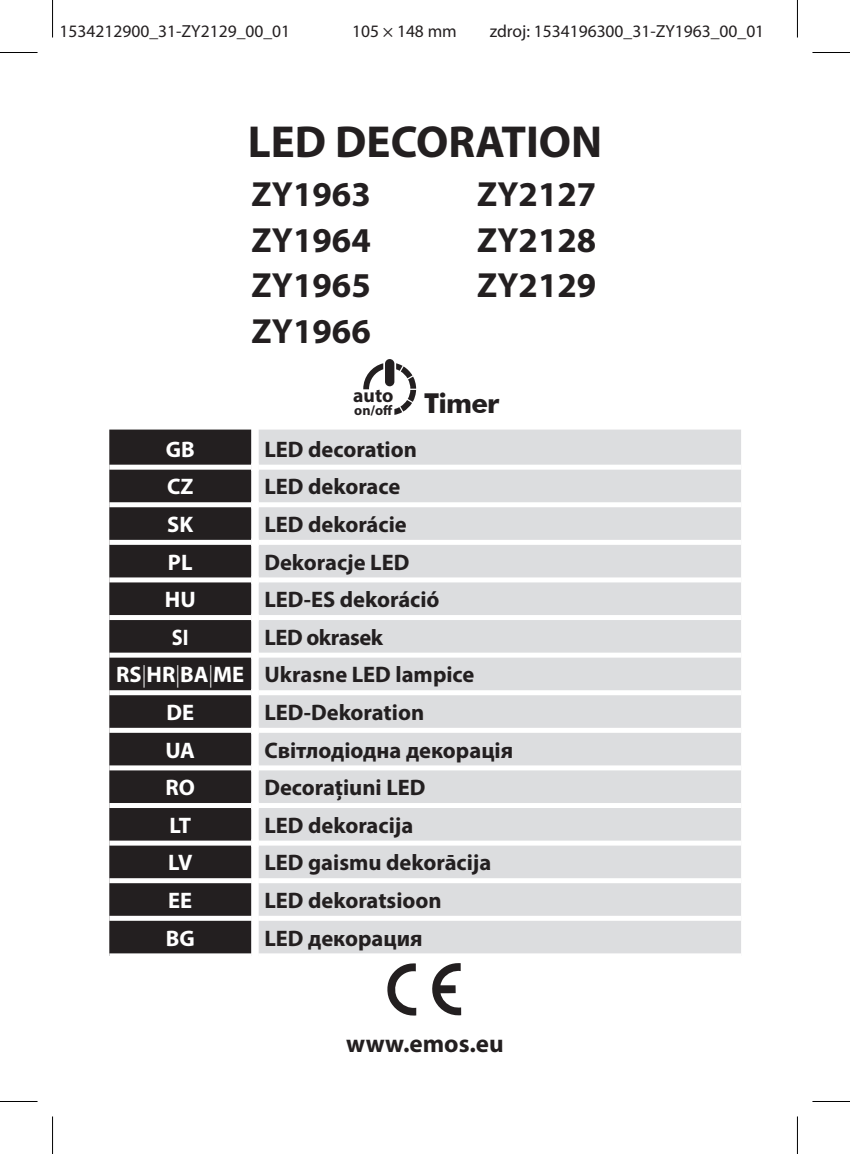
<style>
.page{position:relative;width:850px;height:1154px;background:#fff}
.page>*{position:absolute;margin:0;border:0;box-sizing:border-box;transform-origin:0 0}
.t1{font:700 45px "Myriad Pro";color:#231f20}
.t2{font:700 35px/45.5px "Myriad Pro";color:#231f20;text-align:justify}
.t3{font:700 27.25px "Futura BT";letter-spacing:-.03em;color:#231f20}
.t4{font:700 25px "Myriad Pro";color:#231f20}
.t5{font:700 22.5px "Myriad Pro";color:#231f20}
.t6{font:700 22.5px "Myriad Pro";color:#fff}
.t7{font:700 22.5px "Myriad Pro";letter-spacing:-.02em;color:#231f20}
.t8{font:700 22.5px "Myriad Pro";color:#fff;scale:.9 1}
.t9{font:700 19.5px "Myriad Pro";color:#231f20}
.t10{font:17.5px "Myriad Pro";color:#231f20}
.t11{font:700 14px "Myriad Pro";color:#231f20}
.s1{color:#fff}
.s2{font-weight:300;color:#fff}
</style>
<div class="page">
<svg style="left:432px;top:963px;width:29px;height:53px"></svg>
<svg style="left:387px;top:963px;width:29px;height:53px"></svg>
<div style="left:385px;top:359px;width:9px;height:27px;background:#231f20;border-radius:5px"></div>
<svg style="left:363px;top:363px;width:20px;height:26px"></svg>
<svg style="left:394px;top:363px;width:22px;height:52px"></svg>
<div style="left:109px;top:430px;width:142px;height:72px;background:#231f20"></div>
<div style="left:258px;top:430px;width:482px;height:523px;background:#dcdddf"></div>
<div style="left:109px;top:507px;width:142px;height:446px;background:#231f20"></div>
<div style="left:109px;top:465px;width:142px;height:5px;background:#fff"></div>
<div style="left:109px;top:540px;width:142px;height:5px;background:#fff"></div>
<div style="left:109px;top:577px;width:142px;height:5px;background:#fff"></div>
<div style="left:109px;top:615px;width:142px;height:5px;background:#fff"></div>
<div style="left:109px;top:653px;width:142px;height:5px;background:#fff"></div>
<div style="left:109px;top:690px;width:142px;height:5px;background:#fff"></div>
<div style="left:109px;top:728px;width:142px;height:5px;background:#fff"></div>
<div style="left:109px;top:765px;width:142px;height:5px;background:#fff"></div>
<div style="left:109px;top:803px;width:142px;height:5px;background:#fff"></div>
<div style="left:109px;top:840px;width:142px;height:5px;background:#fff"></div>
<div style="left:258px;top:465px;width:482px;height:5px;background:#fff"></div>
<div style="left:258px;top:502px;width:482px;height:5px;background:#fff"></div>
<div style="left:258px;top:540px;width:482px;height:5px;background:#fff"></div>
<div style="left:258px;top:577px;width:482px;height:5px;background:#fff"></div>
<div style="left:258px;top:615px;width:482px;height:5px;background:#fff"></div>
<div style="left:258px;top:653px;width:482px;height:5px;background:#fff"></div>
<div style="left:258px;top:690px;width:482px;height:5px;background:#fff"></div>
<div style="left:258px;top:728px;width:482px;height:5px;background:#fff"></div>
<div style="left:258px;top:765px;width:482px;height:5px;background:#fff"></div>
<div style="left:258px;top:803px;width:482px;height:5px;background:#fff"></div>
<div style="left:258px;top:840px;width:482px;height:5px;background:#fff"></div>
<div style="left:109px;top:878px;width:142px;height:5px;background:#fff"></div>
<div style="left:258px;top:878px;width:482px;height:5px;background:#fff"></div>
<div style="left:109px;top:916px;width:142px;height:5px;background:#fff"></div>
<div style="left:258px;top:916px;width:482px;height:5px;background:#fff"></div>
<hr style="left:0;top:52px;width:38px;height:1px;background:#000">
<hr style="left:812px;top:52px;width:37px;height:1px;background:#000">
<hr style="left:0;top:1101px;width:38px;height:1px;background:#000">
<hr style="left:812px;top:1101px;width:37px;height:1px;background:#000">
<hr style="left:52px;top:0;width:1px;height:38px;background:#000">
<hr style="left:52px;top:1116px;width:1px;height:38px;background:#000">
<hr style="left:796px;top:0;width:1px;height:38px;background:#000">
<hr style="left:796px;top:1116px;width:1px;height:38px;background:#000">
<p class="t10" style="left:60px;top:21px;width:232px">1534212900_31-ZY2129_00_01</p>
<p class="t10" style="left:352px;top:21px;width:106px">105 × 148 mm</p>
<p class="t10" style="left:489px;top:21px;width:276px">zdroj: 1534196300_31-ZY1963_00_01</p>
<h1 class="t1" style="left:247px;top:113px;width:356px">LED DECORATION</h1>
<h2 class="t2" style="left:251px;top:171px;width:121px">ZY1963<br>ZY1964<br>ZY1965<br>ZY1966</h2>
<h2 class="t2" style="left:476px;top:171px;width:121px">ZY2127<br>ZY2128<br>ZY2129</h2>
<p class="t9" style="left:353px;top:383px;width:42px">auto</p>
<p class="t11" style="left:354px;top:401px;width:40px">on/off</p>
<p class="t3" style="left:424px;top:386px;width:77px">Timer</p>
<p class="t6" style="left:166px;top:434px;width:30px">GB</p>
<p class="t5" style="left:264px;top:434px;width:154px">LED decoration</p>
<p class="t6" style="left:167px;top:472px;width:28px">CZ</p>
<p class="t5" style="left:264px;top:472px;width:137px">LED dekorace</p>
<p class="t6" style="left:167px;top:510px;width:27px">SK</p>
<p class="t5" style="left:264px;top:510px;width:144px">LED dekorácie</p>
<p class="t6" style="left:168px;top:547px;width:26px">PL</p>
<p class="t5" style="left:264px;top:547px;width:146px">Dekoracje LED</p>
<p class="t6" style="left:165px;top:585px;width:32px">HU</p>
<p class="t5" style="left:264px;top:585px;width:177px">LED-ES dekoráció</p>
<p class="t8" style="left:172px;top:622px;width:20px">SI</p>
<p class="t7" style="left:264px;top:622px;width:120px">LED okrasek</p>
<p class="t5" style="left:116px;top:660px;width:359px"><span class="s1">RS</span><span class="s2">|</span><span class="s1">HR</span><span class="s2">|</span><span class="s1">BA</span><span class="s2">|</span><span class="s1">ME</span> Ukrasne LED lampice</p>
<p class="t6" style="left:166px;top:698px;width:29px">DE</p>
<p class="t5" style="left:264px;top:698px;width:161px">LED-Dekoration</p>
<p class="t6" style="left:165px;top:735px;width:31px">UA</p>
<p class="t5" style="left:264px;top:735px;width:250px">Cвітлодіодна декорація</p>
<p class="t6" style="left:165px;top:773px;width:31px">RO</p>
<p class="t5" style="left:264px;top:773px;width:163px">Decorațiuni LED</p>
<p class="t6" style="left:169px;top:810px;width:23px">LT</p>
<p class="t5" style="left:264px;top:810px;width:150px">LED dekoracija</p>
<p class="t6" style="left:168px;top:848px;width:26px">LV</p>
<p class="t5" style="left:264px;top:848px;width:228px">LED gaismu dekorācija</p>
<p class="t6" style="left:168px;top:886px;width:26px">EE</p>
<p class="t5" style="left:264px;top:886px;width:179px">LED dekoratsioon</p>
<p class="t6" style="left:166px;top:923px;width:30px">BG</p>
<p class="t5" style="left:264px;top:923px;width:160px">LED декорация</p>
<p class="t4" style="left:346px;top:1027px;width:159px">www.emos.eu</p>
</div>
